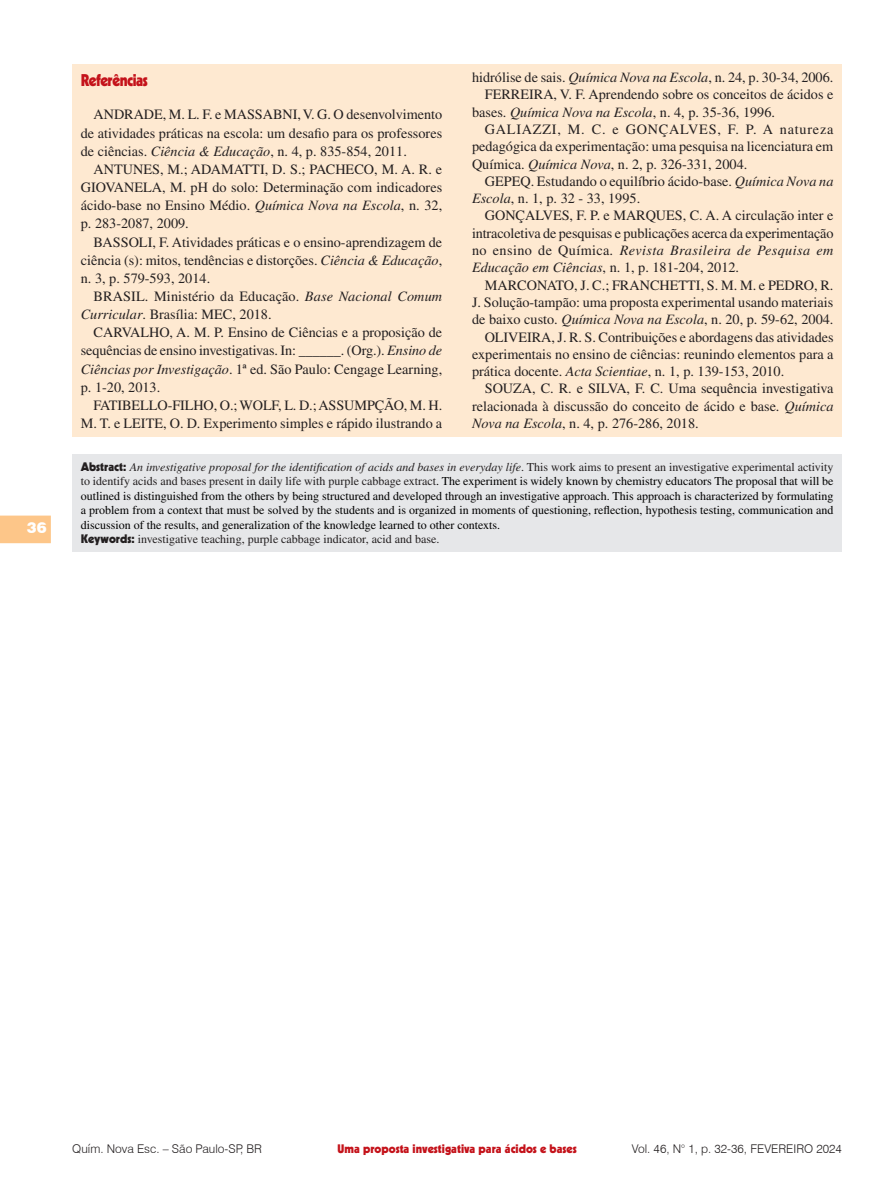
<style>
.page{position:relative;width:893px;height:1191px;background:#fff}
.page>*{position:absolute;margin:0;border:0;box-sizing:border-box;transform-origin:0 0}
.Seção{font:900 16.5px "Kabel LT Std";letter-spacing:-.03em;color:#c4121a;scale:.9 1}
.t1{font:900 15px "Swiss 721 BT";color:#fff}
.Bibliografia{font:14.25px/17.2px "Times LT Std";color:#231f20;text-align:justify}
.Abstract{font:12px/14.4px "Times LT Std";color:#000;text-align:justify}
.Abstract-2{font:12px "Times LT Std";color:#231f20}
.t2{font:300 12px "Swiss 721 BT";color:#231f20}
.t3{font:900 12px "Kabel LT Std";color:#c4121a}
.s1{font-style:italic}
.s2{font-family:"Kabel LT Std";font-weight:900;color:#231f20}
.s3{font-style:italic;color:#231f20}
.s4{color:#231f20}
.s5{font-family:"Kabel LT Std";font-weight:900}
</style>
<div class="page">
<svg style="left:0;top:515px;width:51px;height:28px"></svg>
<div style="left:72px;top:64px;width:770px;height:372px;background:#fee9d1"></div>
<div style="left:72px;top:453px;width:770px;height:98px;background:#e6e7e9"></div>
<p class="t1" style="left:27px;top:518px;width:21px">36</p>
<p class="Bibliografia" style="left:472px;top:69px;width:363px">hidrólise de sais. <span class="s1">Química Nova na Escola</span>, n. 24, p. 30-34, 2006.</p>
<p class="Bibliografia" style="left:472px;top:86px;width:363px;text-indent:13px">FERREIRA, V. F. Aprendendo sobre os conceitos de ácidos e bases. <span class="s1">Química Nova na Escola</span>, n. 4, p. 35-36, 1996.</p>
<p class="Bibliografia" style="left:472px;top:120px;width:363px;text-indent:13px">GALIAZZI, M. C. e GONÇALVES, F. P. A natureza pedagógica da experimentação: uma pesquisa na licenciatura em Química. <span class="s1">Química Nova</span>, n. 2, p. 326-331, 2004.</p>
<p class="Bibliografia" style="left:472px;top:172px;width:363px;text-indent:13px">GEPEQ. Estudando o equilíbrio ácido-base. <span class="s1">Química Nova na<br>Escola</span>, n. 1, p. 32 - 33, 1995.</p>
<p class="Bibliografia" style="left:472px;top:207px;width:363px;text-indent:13px">GONÇALVES, F. P. e MARQUES, C. A. A circulação inter e intracoletiva de pesquisas e publicações acerca da experimentação no ensino de Química<span class="s1">. Revista Brasileira de Pesquisa em Educação em Ciências</span>, n. 1, p. 181-204, 2012.</p>
<p class="Bibliografia" style="left:472px;top:276px;width:363px;text-indent:13px">MARCONATO, J. C.; FRANCHETTI, S. M. M. e PEDRO, R.<br>J. Solução-tampão: uma proposta experimental usando materiais de baixo custo. <span class="s1">Química Nova na Escola</span>, n. 20, p. 59-62, 2004.</p>
<p class="Bibliografia" style="left:472px;top:328px;width:363px;text-indent:13px">OLIVEIRA, J. R. S. Contribuições e abordagens das atividades experimentais no ensino de ciências: reunindo elementos para a prática docente. <span class="s1">Acta Scientiae</span>, n. 1, p. 139-153, 2010.</p>
<p class="Bibliografia" style="left:472px;top:380px;width:363px;text-indent:13px">SOUZA, C. R. e SILVA, F. C. Uma sequência investigativa relacionada à discussão do conceito de ácido e base. <span class="s1">Química Nova na Escola</span>, n. 4, p. 276-286, 2018.</p>
<p class="Abstract" style="left:81px;top:459px;width:754px"><span class="s2">Abstract:</span> <span class="s3">An investigative proposal for the identification of acids and bases in everyday life</span><span class="s4">. This work aims to present an investigative experimental activity to identify acids and bases present in daily life with purple cabbage extract</span>. The experiment is widely known by chemistry educators The proposal that will be outlined is distinguished from the others by being structured and developed through an investigative approach. This approach is characterized by formulating a problem from a context that must be solved by the students and is organized in moments of questioning, reflection, hypothesis testing, communication and discussion of the results, and generalization of the knowledge learned to other contexts.</p>
<p class="Abstract-2" style="left:81px;top:532px;width:360px"><span class="s5">Keywords:</span> investigative teaching, purple cabbage indicator, acid and base.</p>
<p class="Seção" style="left:81px;top:70px;width:76px">Referências</p>
<p class="Bibliografia" style="left:81px;top:106px;width:363px;line-height:18.1px;text-indent:13px">ANDRADE, M. L. F. e MASSABNI, V. G. O desenvolvimento de atividades práticas na escola: um desafio para os professores de ciências. <span class="s1">Ciência &amp; Educação</span>, n. 4, p. 835-854, 2011.</p>
<p class="Bibliografia" style="left:81px;top:160px;width:363px;line-height:18.1px;text-indent:13px">ANTUNES, M.; ADAMATTI, D. S.; PACHECO, M. A. R. e GIOVANELA, M. pH do solo: Determinação com indicadores ácido-base no Ensino Médio. <span class="s1">Química Nova na Escola</span>, n. 32, p. 283-2087, 2009.</p>
<p class="Bibliografia" style="left:81px;top:233px;width:363px;line-height:18.1px;text-indent:13px">BASSOLI, F. Atividades práticas e o ensino-aprendizagem de ciência (s): mitos, tendências e distorções. <span class="s1">Ciência &amp; Educação</span>, n. 3, p. 579-593, 2014.</p>
<p class="Bibliografia" style="left:81px;top:287px;width:363px;line-height:18.1px;text-indent:13px">BRASIL. Ministério da Educação. <span class="s1">Base Nacional Comum<br>Curricular</span>. Brasília: MEC, 2018.</p>
<p class="Bibliografia" style="left:81px;top:323px;width:363px;line-height:18.1px;text-indent:13px">CARVALHO, A. M. P. Ensino de Ciências e a proposição de sequências de ensino investigativas. In: ______. (Org.). <span class="s1">Ensino de Ciências por Investigação</span>. 1ª ed. São Paulo: Cengage Learning, p. 1-20, 2013.</p>
<p class="Bibliografia" style="left:81px;top:396px;width:363px;line-height:18.1px;text-align:right">FATIBELLO-FILHO, O.; WOLF, L. D.; ASSUMPÇÃO, M. H.<br>M. T. e LEITE, O. D. Experimento simples e rápido ilustrando a</p>
<p class="t2" style="left:72px;top:1141px;width:191px">Quím. Nova Esc. – São Paulo-SP, BR</p>
<p class="t2" style="left:632px;top:1141px;width:212px">Vol. 46, N° 1, p. 32-36, FEVEREIRO 2024</p>
<p class="t3" style="left:338px;top:1141px;width:241px">Uma proposta investigativa para ácidos e bases</p>
</div>
